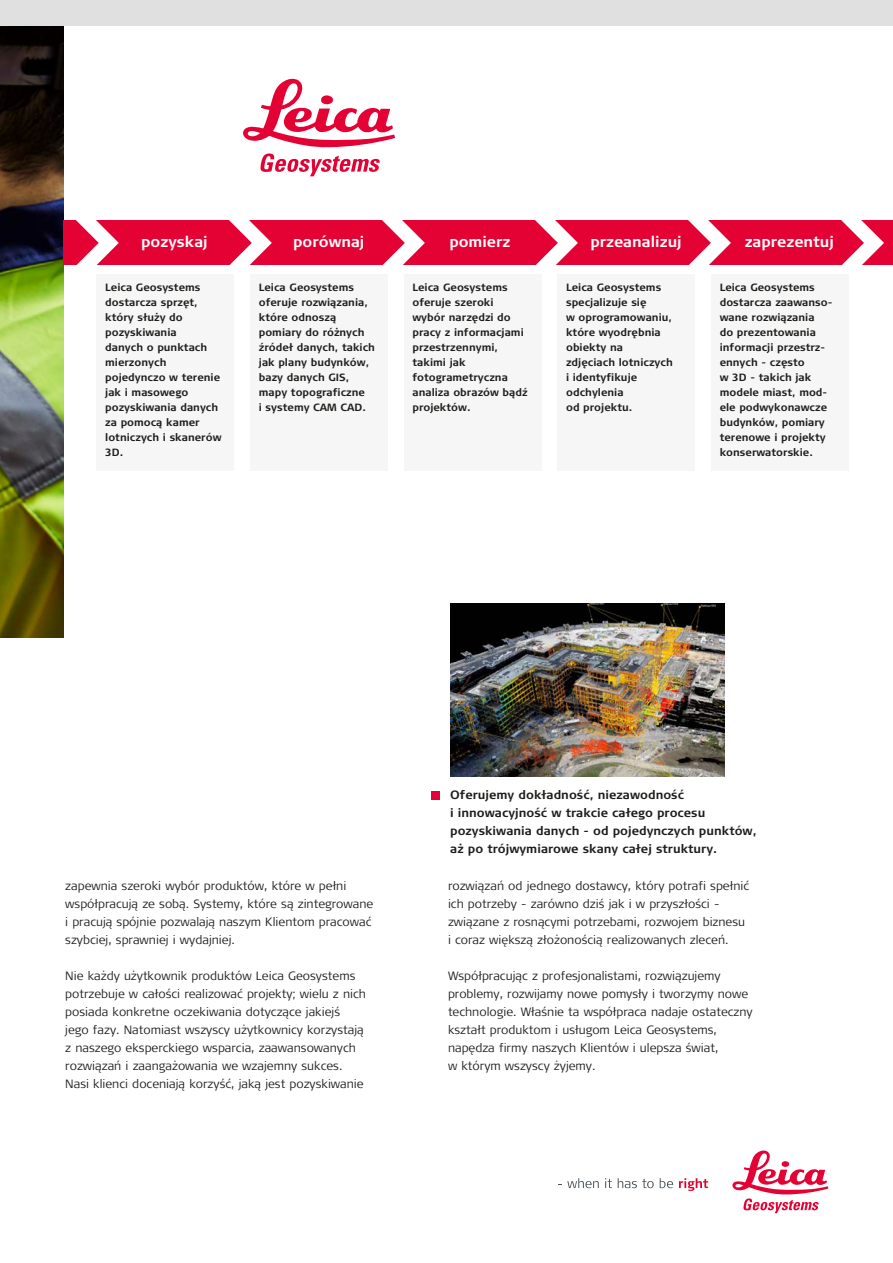
<style>
.page{position:relative;width:893px;height:1263px;background:#fff}
.page>*{position:absolute;margin:0;border:0;box-sizing:border-box;transform-origin:0 0}
.t1{font:700 15px "Signa Pro";color:#fff}
.t2{font:300 12px/18px "Signa Pro";color:#1d1d1b}
.t3{font:700 12px/18px "Signa Pro";color:#1d1d1b}
.t4{font:700 10.5px/15px "Signa Pro";color:#1d1d1b}
</style>
<div class="page">
<img style="left:0;top:26px;width:64px;height:612px">
<svg style="left:558px;top:1178px;width:41px;height:10px"></svg>
<svg style="left:605px;top:1178px;width:7px;height:10px"></svg>
<svg style="left:618px;top:1178px;width:36px;height:10px"></svg>
<svg style="left:660px;top:1178px;width:13px;height:10px"></svg>
<svg style="left:679px;top:1178px;width:29px;height:13px"></svg>
<svg style="left:732px;top:1150px;width:96px;height:63px"></svg>
<div style="left:0;top:0;width:893px;height:26px;background:#e0e0e0"></div>
<div style="left:432px;top:791px;width:8px;height:8px;background:#e40234"></div>
<svg style="left:243px;top:79px;width:152px;height:97px"></svg>
<img style="left:450px;top:604px;width:274px;height:172px">
<div style="left:63px;top:221px;width:830px;height:44px;background:#e40234"></div>
<svg style="left:330px;top:220px;width:105px;height:45px"></svg>
<svg style="left:177px;top:220px;width:105px;height:45px"></svg>
<svg style="left:63px;top:219px;width:66px;height:46px"></svg>
<svg style="left:483px;top:220px;width:105px;height:45px"></svg>
<svg style="left:636px;top:220px;width:105px;height:45px"></svg>
<svg style="left:789px;top:220px;width:104px;height:45px"></svg>
<div style="left:97px;top:275px;width:137px;height:196px;background:#f6f6f6"></div>
<div style="left:558px;top:275px;width:137px;height:196px;background:#f6f6f6"></div>
<div style="left:250px;top:275px;width:138px;height:196px;background:#f6f6f6"></div>
<div style="left:404px;top:275px;width:137px;height:196px;background:#f6f6f6"></div>
<div style="left:711px;top:275px;width:138px;height:196px;background:#f6f6f6"></div>
<p class="t1" style="left:141px;top:232px;width:68px">pozyskaj</p>
<p class="t1" style="left:293px;top:232px;width:73px">porównaj</p>
<p class="t1" style="left:449px;top:232px;width:63px">pomierz</p>
<p class="t1" style="left:590px;top:232px;width:93px">przeanalizuj</p>
<p class="t1" style="left:745px;top:232px;width:91px">zaprezentuj</p>
<p class="t4" style="left:105px;top:279px;width:118px">Leica Geosystems dostarcza sprzęt, który służy do pozyskiwania<br>danych o punktach mierzonych pojedynczo w terenie jak i masowego pozyskiwania danych za pomocą kamer lotniczych i skanerów<br>3D.</p>
<p class="t4" style="left:566px;top:279px;width:108px">Leica Geosystems specjalizuje się<br>w oprogramowaniu, które wyodrębnia obiekty na zdjęciach lotniczych i identyfikuje odchylenia<br>od projektu.</p>
<p class="t4" style="left:259px;top:279px;width:118px">Leica Geosystems oferuje rozwiązania, które odnoszą pomiary do różnych źródeł danych, takich jak plany budynków, bazy danych GIS, mapy topograficzne<br>i systemy CAM CAD.</p>
<p class="t4" style="left:412px;top:279px;width:117px">Leica Geosystems oferuje szeroki wybór narzędzi do pracy z informacjami przestrzennymi, takimi jak fotogrametryczna analiza obrazów bądź projektów.</p>
<p class="t4" style="left:720px;top:279px;width:114px">Leica Geosystems dostarcza zaawanso&shy;wane rozwiązania<br>do prezentowania informacji przestrz&shy;ennych - często<br>w 3D - takich jak modele miast, mod&shy;ele podwykonawcze budynków, pomiary terenowe i projekty konserwatorskie.</p>
<p class="t2" style="left:65px;top:877px;width:310px">zapewnia szeroki wybór produktów, które w pełni współpracują ze sobą. Systemy, które są zintegrowane i pracują spójnie pozwalają naszym Klientom pracować szybciej, sprawniej i wydajniej.</p>
<p class="t2" style="left:65px;top:967px;width:302px">Nie każdy użytkownik produktów Leica Geosystems potrzebuje w całości realizować projekty; wielu z nich posiada konkretne oczekiwania dotyczące jakiejś jego fazy. Natomiast wszyscy użytkownicy korzystają z naszego eksperckiego wsparcia, zaawansowanych rozwiązań i zaangażowania we wzajemny sukces.<br>Nasi klienci doceniają korzyść, jaką jest pozyskiwanie</p>
<p class="t3" style="left:450px;top:785px;width:308px">Oferujemy dokładność, niezawodność<br>i innowacyjność w trakcie całego procesu pozyskiwania danych - od pojedynczych punktów, aż po trójwymiarowe skany całej struktury.</p>
<p class="t2" style="left:448px;top:877px;width:303px">rozwiązań od jednego dostawcy, który potrafi spełnić ich potrzeby - zarówno dziś jak i w przyszłości - związane z rosnącymi potrzebami, rozwojem biznesu i coraz większą złożonością realizowanych zleceń.</p>
<p class="t2" style="left:448px;top:967px;width:306px">Współpracując z profesjonalistami, rozwiązujemy problemy, rozwijamy nowe pomysły i tworzymy nowe technologie. Właśnie ta współpraca nadaje ostateczny kształt produktom i usługom Leica Geosystems, napędza firmy naszych Klientów i ulepsza świat,<br>w którym wszyscy żyjemy.</p>
</div>
